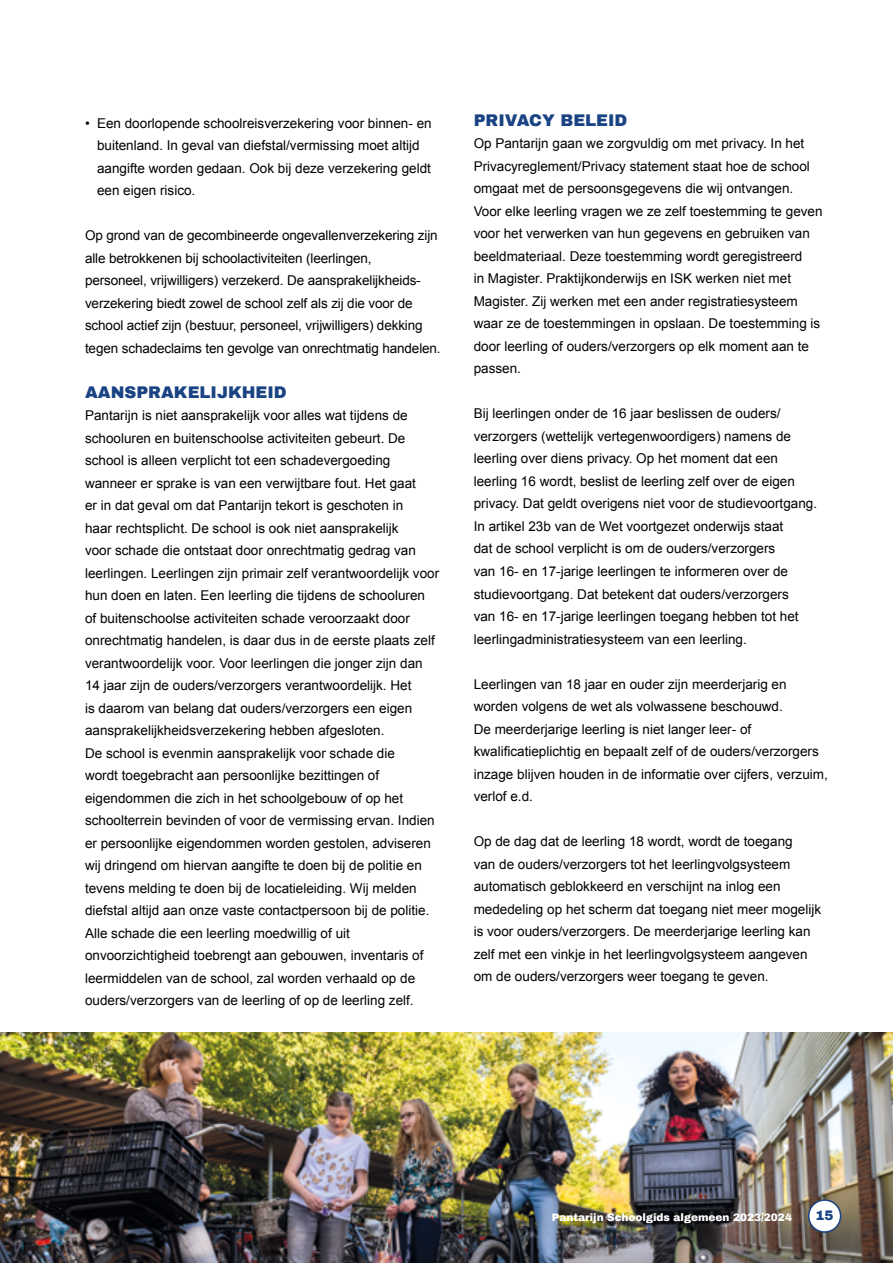
<style>
.page{position:relative;width:893px;height:1263px;background:#fff}
.page>*{position:absolute;margin:0;border:0;box-sizing:border-box;transform-origin:0 0}
.subkoppen{font:900 16.5px "Archivo";color:#194383}
.platte_tekst{font:13.5px/22.5px "Arial";color:#000}
.t1{font:900 13.5px "Archivo";color:#194383}
.t2{font:900 10.5px "Archivo";color:#fff}
</style>
<div class="page">
<img style="left:0;top:1033px;width:893px;height:230px">
<div style="left:809px;top:1200px;width:32px;height:32px;background:#fff;border-radius:50%"></div>
<div style="left:808px;top:1199px;width:33px;height:34px;border:2px solid #194383;border-radius:50%"></div>
<p class="platte_tekst" style="left:97px;top:112px;width:336px;text-indent:-12px">• Een doorlopende schoolreisverzekering voor binnen- en buitenland. In geval van diefstal/vermissing moet altijd aangifte worden gedaan. Ook bij deze verzekering geldt een eigen risico.</p>
<p class="platte_tekst" style="left:85px;top:224px;width:357px">Op grond van de gecombineerde ongevallenverzekering zijn alle betrokkenen bij schoolactiviteiten (leerlingen,<br>personeel, vrijwilligers) verzekerd. De aansprakelijkheids&shy;verzekering biedt zowel de school zelf als zij die voor de school actief zijn (bestuur, personeel, vrijwilligers) dekking tegen schadeclaims ten gevolge van onrechtmatig handelen.</p>
<p class="subkoppen" style="left:85px;top:382px;width:203px">AANSPRAKELIJKHEID</p>
<p class="platte_tekst" style="left:85px;top:404px;width:356px">Pantarijn is niet aansprakelijk voor alles wat tijdens de schooluren en buitenschoolse activiteiten gebeurt. De school is alleen verplicht tot een schadevergoeding wanneer er sprake is van een verwijtbare fout. Het gaat<br>er in dat geval om dat Pantarijn tekort is geschoten in<br>haar rechtsplicht. De school is ook niet aansprakelijk<br>voor schade die ontstaat door onrechtmatig gedrag van leerlingen. Leerlingen zijn primair zelf verantwoordelijk voor hun doen en laten. Een leerling die tijdens de schooluren of buitenschoolse activiteiten schade veroorzaakt door onrechtmatig handelen, is daar dus in de eerste plaats zelf verantwoordelijk voor. Voor leerlingen die jonger zijn dan 14 jaar zijn de ouders/verzorgers verantwoordelijk. Het<br>is daarom van belang dat ouders/verzorgers een eigen aansprakelijkheidsverzekering hebben afgesloten.</p>
<p class="platte_tekst" style="left:85px;top:742px;width:351px">De school is evenmin aansprakelijk voor schade die<br>wordt toegebracht aan persoonlijke bezittingen of eigendommen die zich in het schoolgebouw of op het schoolterrein bevinden of voor de vermissing ervan. Indien er persoonlijke eigendommen worden gestolen, adviseren wij dringend om hiervan aangifte te doen bij de politie en tevens melding te doen bij de locatieleiding. Wij melden diefstal altijd aan onze vaste contactpersoon bij de politie.</p>
<p class="platte_tekst" style="left:85px;top:922px;width:340px">Alle schade die een leerling moedwillig of uit onvoorzichtigheid toebrengt aan gebouwen, inventaris of leermiddelen van de school, zal worden verhaald op de ouders/verzorgers van de leerling of op de leerling zelf.</p>
<p class="subkoppen" style="left:474px;top:110px;width:155px">PRIVACY BELEID</p>
<p class="platte_tekst" style="left:474px;top:133px;width:350px">Op Pantarijn gaan we zorgvuldig om met privacy. In het Privacyreglement/Privacy statement staat hoe de school omgaat met de persoonsgegevens die wij ontvangen.<br>Voor elke leerling vragen we ze zelf toestemming te geven voor het verwerken van hun gegevens en gebruiken van beeldmateriaal. Deze toestemming wordt geregistreerd<br>in Magister. Praktijkonderwijs en ISK werken niet met Magister. Zij werken met een ander registratiesysteem waar ze de toestemmingen in opslaan. De toestemming is door leerling of ouders/verzorgers op elk moment aan te passen.</p>
<p class="platte_tekst" style="left:474px;top:403px;width:345px">Bij leerlingen onder de 16 jaar beslissen de ouders/ verzorgers (wettelijk vertegenwoordigers) namens de leerling over diens privacy. Op het moment dat een leerling 16 wordt, beslist de leerling zelf over de eigen privacy. Dat geldt overigens niet voor de studievoortgang.<br>In artikel 23b van de Wet voortgezet onderwijs staat<br>dat de school verplicht is om de ouders/verzorgers<br>van 16- en 17-jarige leerlingen te informeren over de studievoortgang. Dat betekent dat ouders/verzorgers<br>van 16- en 17-jarige leerlingen toegang hebben tot het leerlingadministratiesysteem van een leerling.</p>
<p class="platte_tekst" style="left:474px;top:673px;width:356px">Leerlingen van 18 jaar en ouder zijn meerderjarig en worden volgens de wet als volwassene beschouwd.<br>De meerderjarige leerling is niet langer leer- of kwalificatieplichtig en bepaalt zelf of de ouders/verzorgers inzage blijven houden in de informatie over cijfers, verzuim, verlof e.d.</p>
<p class="platte_tekst" style="left:474px;top:830px;width:349px">Op de dag dat de leerling 18 wordt, wordt de toegang<br>van de ouders/verzorgers tot het leerlingvolgsysteem automatisch geblokkeerd en verschijnt na inlog een mededeling op het scherm dat toegang niet meer mogelijk is voor ouders/verzorgers. De meerderjarige leerling kan zelf met een vinkje in het leerlingvolgsysteem aangeven om de ouders/verzorgers weer toegang te geven.</p>
<p class="t2" style="left:552px;top:1210px;width:242px">Pantarijn Schoolgids algemeen 2023/2024</p>
<p class="t1" style="left:815px;top:1207px;width:20px">15</p>
</div>
